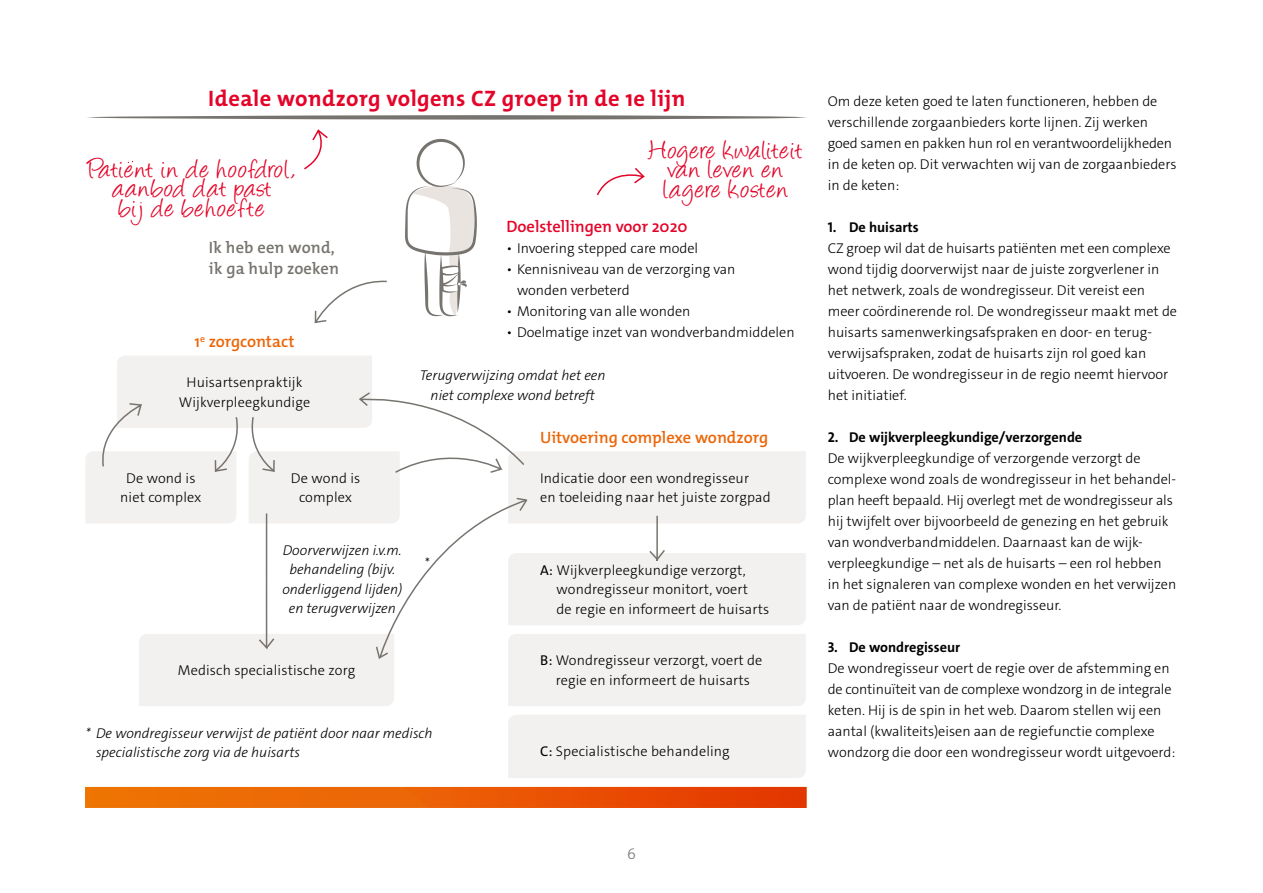
<style>
.page{position:relative;width:1263px;height:893px;background:#fff}
.page>*{position:absolute;margin:0;border:0;box-sizing:border-box;transform-origin:0 0}
.t1{font:30px "Angelina";letter-spacing:.05em;color:#e40429}
.t2{font:30px "Angelina";letter-spacing:.03em;color:#e40429}
.t3{font:700 22.5px "The Mix Os F";letter-spacing:.02em;color:#e40429}
.t4{font:600 16.5px "The Mix Os F";color:#ec6608}
.t5{font:600 16.5px/21px "The Mix Os F";letter-spacing:.01em;color:#77746f}
.t6{font:600 16.5px "The Mix Os F";color:#e40429}
.t7{font:300 15px "The Mix Os F";color:#77746f}
.t8{font:300 14.25px/21px "The Sans C4 s";color:#000}
.t9{font:italic 300 14.25px/19.5px "The Sans C4 s";color:#000;text-align:center}
.t10{font:700 14.25px "The Sans C4 s";color:#000}
.s1{font-weight:400}
</style>
<div class="page">
<div style="left:508px;top:715px;width:298px;height:63px;background:#f3f1ef"></div>
<svg style="left:405px;top:139px;width:72px;height:177px"></svg>
<svg style="left:596px;top:168px;width:49px;height:28px"></svg>
<svg style="left:314px;top:280px;width:73px;height:44px"></svg>
<svg style="left:304px;top:129px;width:24px;height:41px"></svg>
<svg style="left:87px;top:115px;width:720px;height:5px"></svg>
<svg style="left:85px;top:787px;width:721px;height:21px;background:#ea5a04"></svg>
<svg style="left:86px;top:356px;width:720px;height:350px"></svg>
<h2 class="t3" style="left:208px;top:84px;width:479px">Ideale wondzorg volgens CZ groep in de 1e lijn</h2>
<h1 class="t1" style="left:88px;top:156px;width:210px">Patient in de hoofdrol,</h1>
<h1 class="t1" style="left:113px;top:176px;width:160px">aanbod dat past</h1>
<h1 class="t1" style="left:119px;top:195px;width:147px">bij de behoefte</h1>
<p class="t5" style="left:209px;top:237px;width:132px">Ik heb een wond, ik ga hulp zoeken</p>
<p class="t4" style="left:195px;top:331px;width:101px">1<sup>e</sup> zorgcontact</p>
<p class="t8" style="left:179px;top:373px;width:133px;line-height:19.5px;text-align:center">Huisartsenpraktijk<br>Wijkverpleegkundige</p>
<p class="t8" style="left:120px;top:468px;width:83px;line-height:19.5px;text-align:center">De wond is niet complex</p>
<p class="t8" style="left:291px;top:468px;width:71px;line-height:19.5px;text-align:center">De wond is complex</p>
<p class="t9" style="left:282px;top:540px;width:121px">Doorverwijzen i.v.m. behandeling (bijv. onderliggend lijden) en terugverwijzen</p>
<p class="t8" style="left:178px;top:660px;width:179px">Medisch specialistische zorg</p>
<h1 class="t2" style="left:649px;top:137px;width:155px">Hogere kwaliteit</h1>
<h1 class="t1" style="left:668px;top:157px;width:116px">van leven en</h1>
<h1 class="t1" style="left:663px;top:176px;width:126px">lagere kosten</h1>
<p class="t6" style="left:506px;top:216px;width:183px">Doelstellingen voor 2020</p>
<p class="t8" style="left:506px;top:238px;width:193px">• Invoering stepped care model</p>
<p class="t8" style="left:517px;top:259px;width:220px;text-indent:-11px">• Kennisniveau van de verzorging van wonden verbeterd</p>
<p class="t8" style="left:506px;top:301px;width:186px">• Monitoring van alle wonden</p>
<p class="t8" style="left:506px;top:322px;width:290px">• Doelmatige inzet van wondverbandmiddelen</p>
<p class="t9" style="left:420px;top:366px;width:187px">Terugverwijzing omdat het een niet complexe wond betreft</p>
<p class="t4" style="left:540px;top:427px;width:230px">Uitvoering complexe wondzorg</p>
<p class="t8" style="left:540px;top:468px;width:232px;line-height:19.5px">Indicatie door een wondregisseur<br>en toeleiding naar het juiste zorgpad</p>
<p class="t8" style="left:556px;top:560px;width:214px;line-height:19.5px;text-indent:-16px"><span class="s1">A:</span> Wijkverpleegkundige verzorgt, wondregisseur monitort, voert<br>de regie en informeert de huisarts</p>
<p class="t8" style="left:540px;top:651px;width:224px;line-height:19.5px;text-align:center"><span class="s1">B:</span> Wondregisseur verzorgt, voert de regie en informeert de huisarts</p>
<p class="t9" style="left:96px;top:723px;width:338px;text-align:left;text-indent:-11px">* De wondregisseur verwijst de patiënt door naar medisch specialistische zorg via de huisarts</p>
<p class="t8" style="left:540px;top:741px;width:191px"><span class="s1">C:</span> Specialistische behandeling</p>
<p class="t8" style="left:828px;top:91px;width:350px">Om deze keten goed te laten functioneren, hebben de verschillende zorgaanbieders korte lijnen. Zij werken goed samen en pakken hun rol en verantwoordelijkheden in de keten op. Dit verwachten wij van de zorgaanbieders in de keten:</p>
<p class="t10" style="left:828px;top:218px;width:93px">1. De huisarts</p>
<p class="t8" style="left:828px;top:238px;width:351px">CZ groep wil dat de huisarts patiënten met een complexe wond tijdig doorverwijst naar de juiste zorgverlener in het netwerk, zoals de wondregisseur. Dit vereist een meer coördinerende rol. De wondregisseur maakt met de huisarts samenwerkingsafspraken en door- en terug&shy;verwijsafspraken, zodat de huisarts zijn rol goed kan uitvoeren. De wondregisseur in de regio neemt hiervoor het initiatief.</p>
<p class="t10" style="left:828px;top:428px;width:256px">2. De wijkverpleegkundige/verzorgende</p>
<p class="t8" style="left:828px;top:448px;width:350px">De wijkverpleegkundige of verzorgende verzorgt de complexe wond zoals de wondregisseur in het behandel&shy;plan heeft bepaald. Hij overlegt met de wondregisseur als hij twijfelt over bijvoorbeeld de genezing en het gebruik van wondverbandmiddelen. Daarnaast kan de wijk&shy;verpleegkundige – net als de huisarts – een rol hebben in het signaleren van complexe wonden en het verwijzen van de patiënt naar de wondregisseur.</p>
<p class="t10" style="left:828px;top:638px;width:134px">3. De wondregisseur</p>
<p class="t8" style="left:828px;top:658px;width:349px">De wondregisseur voert de regie over de afstemming en de continuïteit van de complexe wondzorg in de integrale keten. Hij is de spin in het web. Daarom stellen wij een aantal (kwaliteits)eisen aan de regiefunctie complexe wondzorg die door een wondregisseur wordt uitgevoerd:</p>
<p class="t7" style="left:627px;top:844px;width:10px">6</p>
</div>
